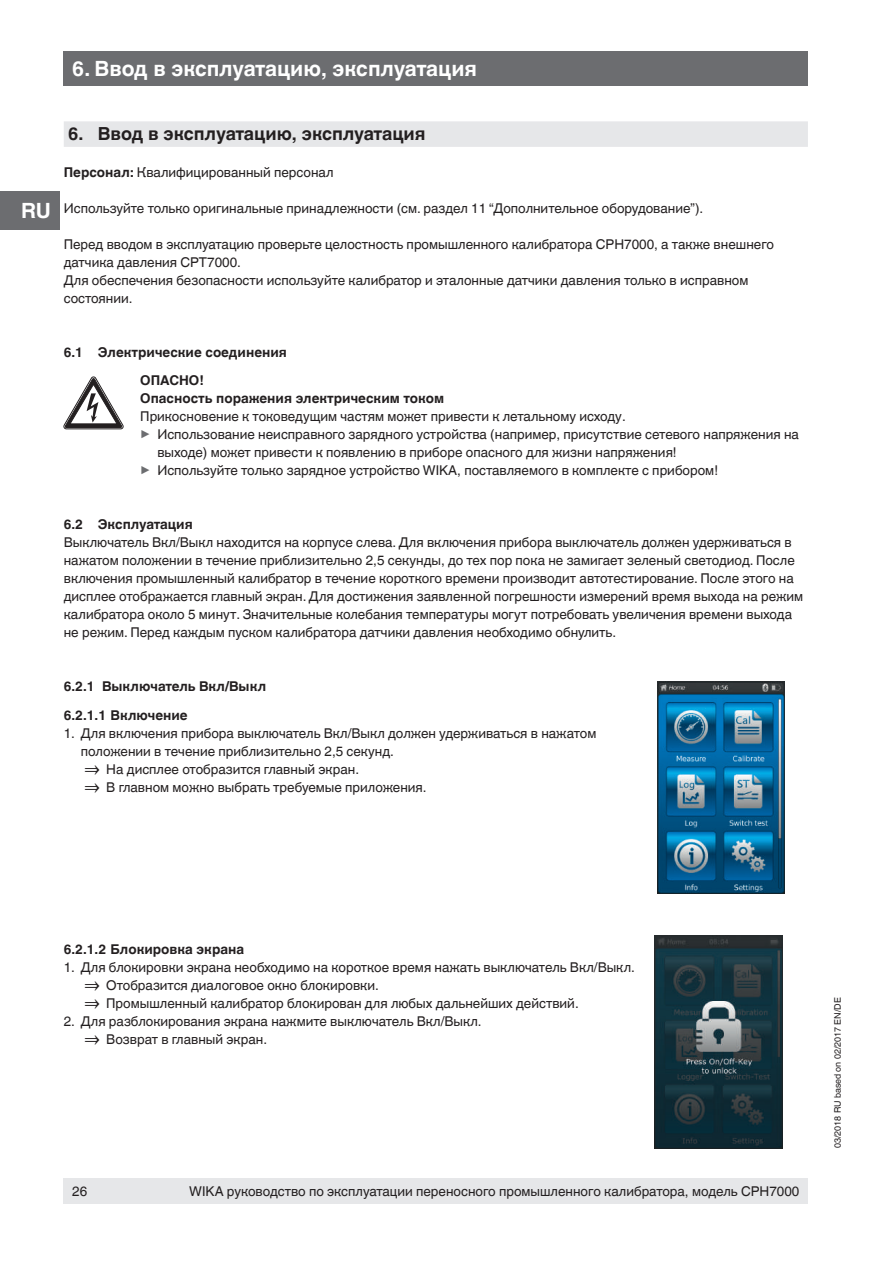
<style>
.page{position:relative;width:893px;height:1263px;background:#fff}
.page>*{position:absolute;margin:0;border:0;box-sizing:border-box;transform-origin:0 0}
.t1{font:700 21px "Helvetica World";color:#fff}
.t2{font:700 18px "Helvetica World";color:#231f20}
.t3{font:13.5px/18px "Helvetica World";color:#231f20}
.t4{font:700 13.5px/28.5px "Helvetica World";color:#231f20;text-align:center}
.t5{font:9px "Helvetica World";color:#231f20}
.s1{font-weight:700}
.s2{font-size:13.35px;color:#6c6d70}
.s3{font-size:20.4px}
</style>
<div class="page">
<div style="left:64px;top:51px;width:744px;height:34px;background:#6c6d70"></div>
<div style="left:0;top:191px;width:60px;height:39px;background:#6c6d70"></div>
<div style="left:64px;top:1178px;width:744px;height:25px;background:#e6e7e9"></div>
<div style="left:64px;top:121px;width:744px;height:26px;background:#e6e7e9"></div>
<svg style="left:64px;top:377px;width:59px;height:52px"></svg>
<img style="left:657px;top:682px;width:127px;height:211px">
<img style="left:655px;top:935px;width:127px;height:213px">
<h1 class="t1" style="left:72px;top:56px;width:406px">6. Ввод в эксплуатацию, эксплуатация</h1>
<h1 class="t1" style="left:21px;top:198px;width:31px">RU</h1>
<h2 class="t2" style="left:68px;top:124px;width:359px">6. Ввод в эксплуатацию, эксплуатация</h2>
<p class="t3" style="left:64px;top:163px;width:271px"><span class="s1">Персонал:</span> Квалифицированный персонал</p>
<p class="t3" style="left:64px;top:199px;width:641px">Используйте только оригинальные принадлежности (см. раздел 11 “Дополнительное оборудование”).</p>
<p class="t3" style="left:64px;top:235px;width:712px">Перед вводом в эксплуатацию проверьте целостность промышленного калибратора CPH7000, а также внешнего датчика давления CPT7000.<br>Для обеспечения безопасности используйте калибратор и эталонные датчики давления только в исправном состоянии.</p>
<p class="t4" style="left:64px;top:338px;width:225px">6.1 Электрические соединения<br>ОПАСНО!</p>
<p class="t4" style="left:140px;top:384px;width:305px">Опасность поражения электрическим током</p>
<p class="t3" style="left:140px;top:407px;width:487px">Прикосновение к токоведущим частям может привести к летальному исходу.</p>
<p class="t3" style="left:140px;top:425px;width:660px"><span class="s2">▶</span> Использование неисправного зарядного устройства (например, присутствие сетевого напряжения на</p>
<p class="t3" style="left:157px;top:443px;width:521px">выходе) может привести к появлению в приборе опасного для жизни напряжения!</p>
<p class="t3" style="left:140px;top:461px;width:579px"><span class="s2">▶</span> Используйте только зарядное устройство WIKA, поставляемого в комплекте с прибором!</p>
<p class="t4" style="left:64px;top:510px;width:131px">6.2 Эксплуатация</p>
<p class="t3" style="left:64px;top:533px;width:741px">Выключатель Вкл/Выкл находится на корпусе слева. Для включения прибора выключатель должен удерживаться в нажатом положении в течение приблизительно 2,5 секунды, до тех пор пока не замигает зеленый светодиод. После включения промышленный калибратор в течение короткого времени производит автотестирование. После этого на дисплее отображается главный экран. Для достижения заявленной погрешности измерений время выхода на режим калибратора около 5 минут. Значительные колебания температуры могут потребовать увеличения времени выхода не режим. Перед каждым пуском калибратора датчики давления необходимо обнулить.</p>
<p class="t4" style="left:64px;top:672px;width:204px;text-align:left">6.2.1 Выключатель Вкл/Выкл<br>6.2.1.1 Включение</p>
<p class="t3" style="left:64px;top:724px;width:534px">1. Для включения прибора выключатель Вкл/Выкл должен удерживаться в нажатом</p>
<p class="t3" style="left:81px;top:742px;width:315px">положении в течение приблизительно 2,5 секунд.</p>
<p class="t3" style="left:85px;top:760px;width:276px"><span class="s3">⇒</span> На дисплее отобразится главный экран.</p>
<p class="t3" style="left:85px;top:778px;width:343px"><span class="s3">⇒</span> В главном можно выбрать требуемые приложения.</p>
<p class="t4" style="left:64px;top:935px;width:182px">6.2.1.2 Блокировка экрана</p>
<p class="t3" style="left:85px;top:958px;width:551px;text-indent:-21px">1. Для блокировки экрана необходимо на короткое время нажать выключатель Вкл/Выкл. <span class="s3">⇒</span> Отобразится диалоговое окно блокировки.<br><span class="s3">⇒</span> Промышленный калибратор блокирован для любых дальнейших действий.</p>
<p class="t3" style="left:85px;top:1012px;width:398px;text-indent:-21px">2. Для разблокирования экрана нажмите выключатель Вкл/Выкл. <span class="s3">⇒</span> Возврат в главный экран.</p>
<p class="t3" style="left:72px;top:1182px;width:17px">26</p>
<p class="t3" style="left:189px;top:1182px;width:612px">WIKA руководство по эксплуатации переносного промышленного калибратора, модель CPH7000</p>
<p class="t5" style="left:832px;top:1148px;width:152px;rotate:-90deg">03/2018 RU based on 02/2017 EN/DE</p>
</div>
